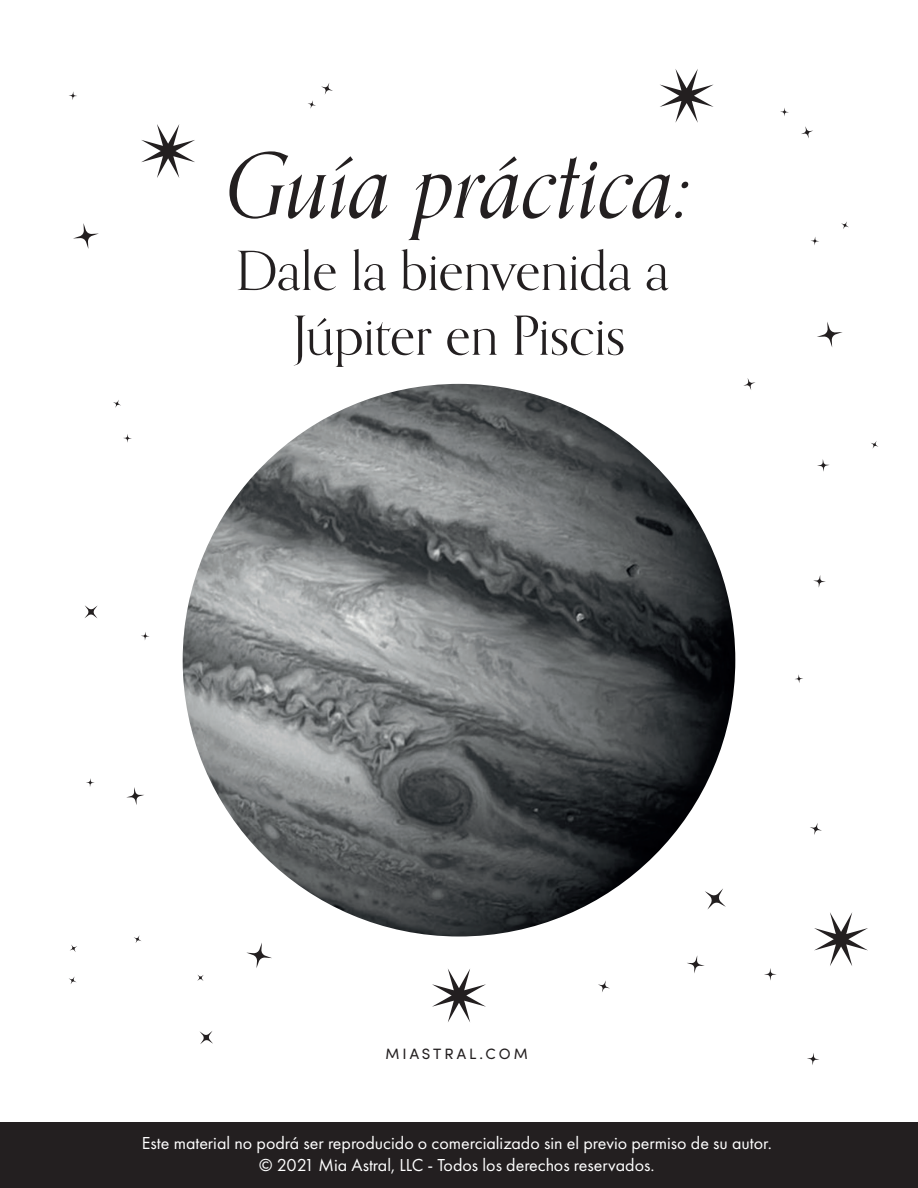
<style>
.page{position:relative;width:918px;height:1188px;background:#fff}
.page>*{position:absolute;margin:0;border:0;box-sizing:border-box;transform-origin:0 0}
.t1{font:italic 90px "Orpheus Pro";color:#231f20}
.t2{font:54px/64.8px "Orpheus Pro";letter-spacing:-.005em;color:#231f20;text-align:center}
.t3{font:18px/21.6px "Futura PT";color:#fff;text-align:center}
.t4{font:15px "Sofia Pro";letter-spacing:.2em;color:#231f20}
</style>
<div class="page">
<div style="left:0;top:1123px;width:918px;height:65px;background:#231f20"></div>
<svg style="left:73px;top:223px;width:26px;height:26px"></svg>
<svg style="left:817px;top:322px;width:26px;height:25px"></svg>
<svg style="left:705px;top:888px;width:21px;height:22px"></svg>
<svg style="left:200px;top:1031px;width:13px;height:13px"></svg>
<svg style="left:84px;top:605px;width:14px;height:13px"></svg>
<svg style="left:126px;top:787px;width:18px;height:18px"></svg>
<svg style="left:687px;top:955px;width:18px;height:18px"></svg>
<svg style="left:246px;top:943px;width:26px;height:25px"></svg>
<svg style="left:598px;top:980px;width:12px;height:12px"></svg>
<svg style="left:764px;top:968px;width:13px;height:13px"></svg>
<svg style="left:810px;top:823px;width:12px;height:12px"></svg>
<svg style="left:743px;top:378px;width:13px;height:12px"></svg>
<svg style="left:801px;top:126px;width:12px;height:12px"></svg>
<svg style="left:813px;top:575px;width:13px;height:13px"></svg>
<svg style="left:807px;top:1053px;width:12px;height:12px"></svg>
<svg style="left:817px;top:459px;width:13px;height:13px"></svg>
<svg style="left:795px;top:674px;width:8px;height:9px"></svg>
<svg style="left:871px;top:441px;width:7px;height:8px"></svg>
<svg style="left:841px;top:221px;width:8px;height:8px"></svg>
<svg style="left:308px;top:83px;width:25px;height:26px"></svg>
<svg style="left:70px;top:945px;width:7px;height:7px"></svg>
<svg style="left:134px;top:935px;width:7px;height:8px"></svg>
<svg style="left:69px;top:976px;width:8px;height:8px"></svg>
<svg style="left:197px;top:975px;width:7px;height:6px"></svg>
<svg style="left:69px;top:91px;width:8px;height:9px"></svg>
<svg style="left:141px;top:632px;width:9px;height:8px"></svg>
<svg style="left:780px;top:108px;width:9px;height:8px"></svg>
<svg style="left:86px;top:778px;width:9px;height:9px"></svg>
<svg style="left:811px;top:237px;width:8px;height:8px"></svg>
<svg style="left:123px;top:434px;width:9px;height:9px"></svg>
<svg style="left:113px;top:400px;width:8px;height:8px"></svg>
<svg style="left:432px;top:969px;width:54px;height:53px"></svg>
<img style="left:183px;top:384px;width:552px;height:553px;border-radius:276px">
<svg style="left:660px;top:69px;width:54px;height:54px"></svg>
<svg style="left:141px;top:124px;width:54px;height:54px"></svg>
<svg style="left:814px;top:912px;width:54px;height:54px"></svg>
<h1 class="t1" style="left:226px;top:115px;width:468px">Guía práctica:</h1>
<h2 class="t2" style="left:235px;top:237px;width:435px">Dale la bienvenida a<br>Júpiter en Piscis</h2>
<p class="t4" style="left:385px;top:1043px;width:144px">MIASTRAL.COM</p>
<p class="t3" style="left:142px;top:1132px;width:631px">Este material no podrá ser reproducido o comercializado sin el previo permiso de su autor. © 2021 Mia Astral, LLC - Todos los derechos reservados.</p>
</div>
